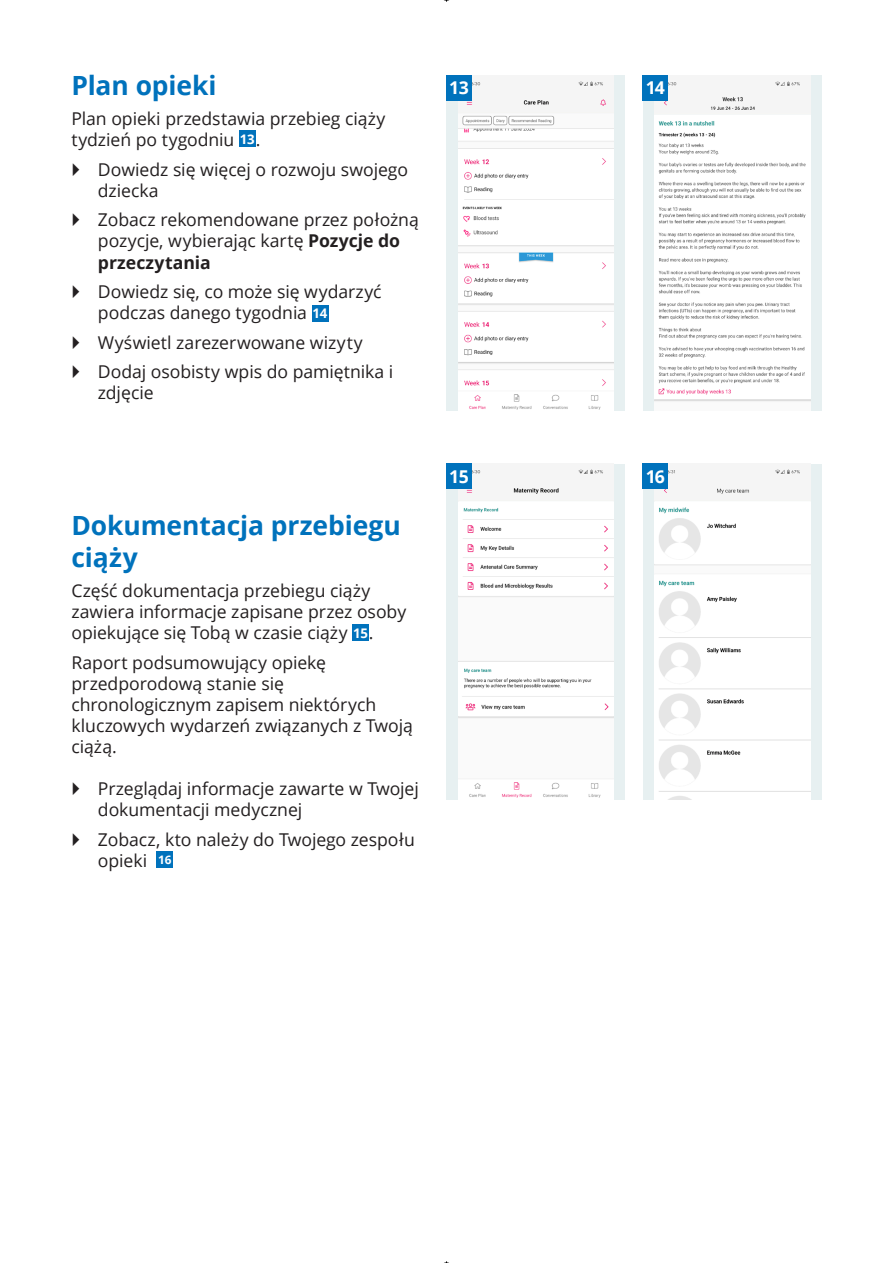
<style>
.page{position:relative;width:893px;height:1263px;background:#fff}
.page>*{position:absolute;margin:0;border:0;box-sizing:border-box;transform-origin:0 0}
.t1{font:700 26.4px/31.8px "Open Sans";letter-spacing:-.005em;color:#0072bc}
.t2{font:17.7px/21.1px "Open Sans";letter-spacing:-.005em;color:#231f20}
.t3{font:700 17.7px "Open Sans";letter-spacing:-.04em;color:#fff}
.s1{font-weight:700;font-size:13.2px;color:#fff}
.s2{font-weight:700}
</style>
<div class="page">
<div style="left:239px;top:130px;width:17px;height:17px;background:#0072bc"></div>
<div style="left:312px;top:305px;width:16px;height:16px;background:#0072bc"></div>
<div style="left:352px;top:624px;width:17px;height:17px;background:#0072bc"></div>
<div style="left:156px;top:851px;width:17px;height:17px;background:#0072bc"></div>
<div style="left:446px;top:75px;width:179px;height:336px;background:#e7f0f1"></div>
<img style="left:458px;top:75px;width:156px;height:336px">
<div style="left:446px;top:75px;width:25px;height:25px;background:#0072bc"></div>
<div style="left:446px;top:464px;width:179px;height:335px;background:#e7f0f1"></div>
<img style="left:458px;top:464px;width:156px;height:335px">
<div style="left:446px;top:464px;width:25px;height:25px;background:#0072bc"></div>
<div style="left:643px;top:75px;width:179px;height:336px;background:#e7f0f1"></div>
<img style="left:654px;top:75px;width:156px;height:336px">
<div style="left:643px;top:75px;width:25px;height:25px;background:#0072bc"></div>
<div style="left:643px;top:464px;width:179px;height:335px;background:#e7f0f1"></div>
<img style="left:654px;top:464px;width:156px;height:335px">
<div style="left:643px;top:464px;width:25px;height:25px;background:#0072bc"></div>
<p class="t1" style="left:71px;top:69px;width:147px">Plan opieki</p>
<p class="t2" style="left:71px;top:107px;width:315px">Plan opieki przedstawia przebieg ciąży tydzień po tygodniu <span class="s1">13</span>.</p>
<p class="t2" style="left:98px;top:158px;width:312px">Dowiedz się więcej o rozwoju swojego dziecka</p>
<p class="t2" style="left:98px;top:209px;width:322px">Zobacz rekomendowane przez położną pozycje, wybierając kartę <span class="s2">Pozycje do przeczytania</span></p>
<p class="t2" style="left:98px;top:281px;width:285px">Dowiedz się, co może się wydarzyć podczas danego tygodnia <span class="s1">14</span></p>
<p class="t2" style="left:98px;top:327px;width:297px;line-height:29.5px">Wyświetl zarezerwowane wizyty<br>Dodaj osobisty wpis do pamiętnika i</p>
<p class="t2" style="left:98px;top:382px;width:57px">zdjęcie</p>
<p class="t1" style="left:71px;top:509px;width:331px">Dokumentacja przebiegu ciąży</p>
<p class="t2" style="left:71px;top:579px;width:336px">Część dokumentacja przebiegu ciąży zawiera informacje zapisane przez osoby opiekujące się Tobą w czasie ciąży <span class="s1">15</span>.</p>
<p class="t2" style="left:71px;top:651px;width:343px">Raport podsumowujący opiekę przedporodową stanie się chronologicznym zapisem niektórych kluczowych wydarzeń związanych z Twoją ciążą.</p>
<p class="t2" style="left:98px;top:778px;width:322px">Przeglądaj informacje zawarte w Twojej dokumentacji medycznej</p>
<p class="t2" style="left:98px;top:828px;width:318px">Zobacz, kto należy do Twojego zespołu opieki <sup>16</sup></p>
<p class="t3" style="left:449px;top:75px;width:21px">13</p>
<p class="t3" style="left:449px;top:464px;width:21px">15</p>
<p class="t3" style="left:646px;top:75px;width:21px">14</p>
<p class="t3" style="left:646px;top:464px;width:21px">16</p>
</div>
